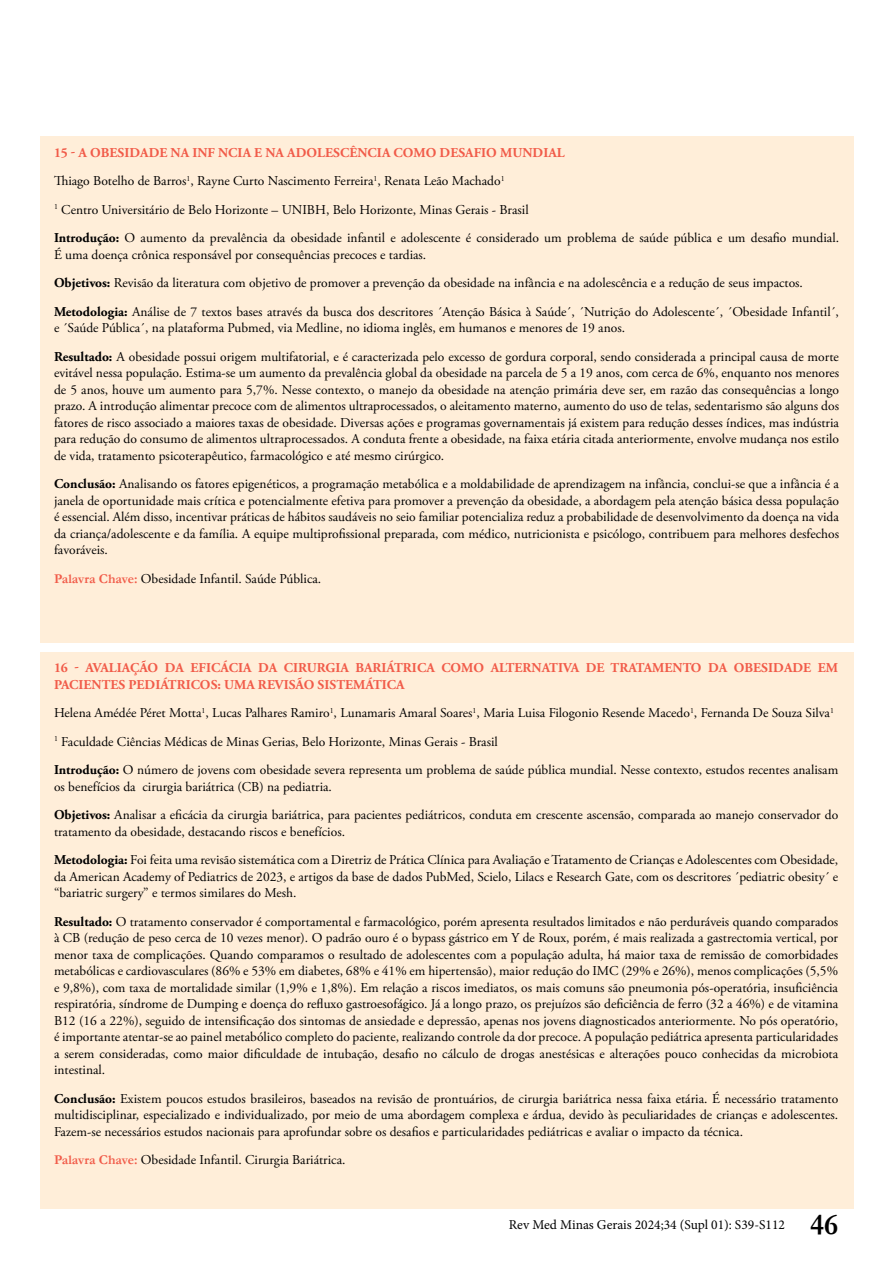
<style>
.page{position:relative;width:893px;height:1263px;background:#fff}
.page>*{position:absolute;margin:0;border:0;box-sizing:border-box;transform-origin:0 0}
.t1{font:700 30px "Garamond";color:#000}
.t2{font:13.5px/16.5px "Adobe Garamond Pro";color:#000}
.t3{font:700 13.5px/16.5px "Adobe Garamond Pro";letter-spacing:.005em;color:#f15b49}
.t4{font:13.5px "Minion Pro";color:#000}
.s1{font-weight:700;color:#f15b49}
.s2{font-weight:700}
.s3{font-family:"Garamond";font-weight:700;color:#f15b49}
</style>
<div class="page">
<div style="left:40px;top:652px;width:813px;height:557px;background:#ffeed9"></div>
<div style="left:40px;top:136px;width:813px;height:507px;background:#ffeed9"></div>
<p class="t2" style="left:54px;top:138px;width:786px;line-height:28.5px"><span class="s1">15 - A OBESIDADE NA INF NCIA E NA ADOLESCÊNCIA COMO DESAFIO MUNDIAL<br></span>Thiago Botelho de Barros<sup>1</sup>, Rayne Curto Nascimento Ferreira<sup>1</sup>, Renata Leão Machado<sup>1<br>1</sup> Centro Universitário de Belo Horizonte – UNIBH, Belo Horizonte, Minas Gerais - Brasil<br><span class="s2">Introdução:</span> O aumento da prevalência da obesidade infantil e adolescente é considerado um problema de saúde pública e um desafio mundial.</p>
<p class="t2" style="left:54px;top:240px;width:786px;line-height:28.5px">É uma doença crônica responsável por consequências precoces e tardias.<br><span class="s2">Objetivos:</span> Revisão da literatura com objetivo de promover a prevenção da obesidade na infância e na adolescência e a redução de seus impactos.<br><span class="s2">Metodologia:</span> Análise de 7 textos bases através da busca dos descritores ´Atenção Básica à Saúde´, ´Nutrição do Adolescente´, ´Obesidade Infantil´,</p>
<p class="t2" style="left:54px;top:314px;width:786px;line-height:28.5px">e ´Saúde Pública´, na plataforma Pubmed, via Medline, no idioma inglês, em humanos e menores de 19 anos.<br><span class="s2">Resultado:</span> A obesidade possui origem multifatorial, e é caracterizada pelo excesso de gordura corporal, sendo considerada a principal causa de morte</p>
<p class="t2" style="left:54px;top:365px;width:787px;text-align:justify">evitável nessa população. Estima-se um aumento da prevalência global da obesidade na parcela de 5 a 19 anos, com cerca de 6%, enquanto nos menores de 5 anos, houve um aumento para 5,7%. Nesse contexto, o manejo da obesidade na atenção primária deve ser, em razão das consequências a longo prazo. A introdução alimentar precoce com de alimentos ultraprocessados, o aleitamento materno, aumento do uso de telas, sedentarismo são alguns dos fatores de risco associado a maiores taxas de obesidade. Diversas ações e programas governamentais já existem para redução desses índices, mas indústria para redução do consumo de alimentos ultraprocessados. A conduta frente a obesidade, na faixa etária citada anteriormente, envolve mudança nos estilo de vida, tratamento psicoterapêutico, farmacológico e até mesmo cirúrgico.</p>
<p class="t2" style="left:54px;top:476px;width:786px;text-align:justify"><span class="s2">Conclusão:</span> Analisando os fatores epigenéticos, a programação metabólica e a moldabilidade de aprendizagem na infância, conclui-se que a infância é a janela de oportunidade mais crítica e potencialmente efetiva para promover a prevenção da obesidade, a abordagem pela atenção básica dessa população é essencial. Além disso, incentivar práticas de hábitos saudáveis no seio familiar potencializa reduz a probabilidade de desenvolvimento da doença na vida da criança/adolescente e da família. A equipe multiprofissional preparada, com médico, nutricionista e psicólogo, contribuem para melhores desfechos favoráveis.</p>
<p class="t2" style="left:54px;top:570px;width:269px"><span class="s3">Palavra Chave:</span> Obesidade Infantil. Saúde Pública.</p>
<p class="t3" style="left:54px;top:660px;width:786px">16 - AVALIAÇÃO DA EFICÁCIA DA CIRURGIA BARIÁTRICA COMO ALTERNATIVA DE TRATAMENTO DA OBESIDADE EM<br>PACIENTES PEDIÁTRICOS: UMA REVISÃO SISTEMÁTICA</p>
<p class="t2" style="left:54px;top:699px;width:786px;line-height:28.5px">Helena Amédée Péret Motta<sup>1</sup>, Lucas Palhares Ramiro<sup>1</sup>, Lunamaris Amaral Soares<sup>1</sup>, Maria Luisa Filogonio Resende Macedo<sup>1</sup>, Fernanda De Souza Silva<sup>1<br>1</sup> Faculdade Ciências Médicas de Minas Gerias, Belo Horizonte, Minas Gerais - Brasil<br><span class="s2">Introdução:</span> O número de jovens com obesidade severa representa um problema de saúde pública mundial. Nesse contexto, estudos recentes analisam</p>
<p class="t2" style="left:54px;top:773px;width:786px;line-height:28.5px">os benefícios da cirurgia bariátrica (CB) na pediatria.<br><span class="s2">Objetivos:</span> Analisar a eficácia da cirurgia bariátrica, para pacientes pediátricos, conduta em crescente ascensão, comparada ao manejo conservador do</p>
<p class="t2" style="left:54px;top:818px;width:786px;line-height:28.5px">tratamento da obesidade, destacando riscos e benefícios.<br><span class="s2">Metodologia:</span> Foi feita uma revisão sistemática com a Diretriz de Prática Clínica para Avaliação e Tratamento de Crianças e Adolescentes com Obesidade,</p>
<p class="t2" style="left:54px;top:869px;width:786px">da American Academy of Pediatrics de 2023, e artigos da base de dados PubMed, Scielo, Lilacs e Research Gate, com os descritores ´pediatric obesity´ e “bariatric surgery” e termos similares do Mesh.</p>
<p class="t2" style="left:54px;top:914px;width:786px;text-align:justify"><span class="s2">Resultado:</span> O tratamento conservador é comportamental e farmacológico, porém apresenta resultados limitados e não perduráveis quando comparados à CB (redução de peso cerca de 10 vezes menor). O padrão ouro é o bypass gástrico em Y de Roux, porém, é mais realizada a gastrectomia vertical, por menor taxa de complicações. Quando comparamos o resultado de adolescentes com a população adulta, há maior taxa de remissão de comorbidades metabólicas e cardiovasculares (86% e 53% em diabetes, 68% e 41% em hipertensão), maior redução do IMC (29% e 26%), menos complicações (5,5% e 9,8%), com taxa de mortalidade similar (1,9% e 1,8%). Em relação a riscos imediatos, os mais comuns são pneumonia pós-operatória, insuficiência respiratória, síndrome de Dumping e doença do refluxo gastroesofágico. Já a longo prazo, os prejuízos são deficiência de ferro (32 a 46%) e de vitamina B12 (16 a 22%), seguido de intensificação dos sintomas de ansiedade e depressão, apenas nos jovens diagnosticados anteriormente. No pós operatório, é importante atentar-se ao painel metabólico completo do paciente, realizando controle da dor precoce. A população pediátrica apresenta particularidades a serem consideradas, como maior dificuldade de intubação, desafio no cálculo de drogas anestésicas e alterações pouco conhecidas da microbiota intestinal.</p>
<p class="t2" style="left:54px;top:1091px;width:786px;text-align:justify"><span class="s2">Conclusão:</span> Existem poucos estudos brasileiros, baseados na revisão de prontuários, de cirurgia bariátrica nessa faixa etária. É necessário tratamento multidisciplinar, especializado e individualizado, por meio de uma abordagem complexa e árdua, devido às peculiaridades de crianças e adolescentes.<br>Fazem-se necessários estudos nacionais para aprofundar sobre os desafios e particularidades pediátricas e avaliar o impacto da técnica.</p>
<p class="t2" style="left:54px;top:1152px;width:293px"><span class="s3">Palavra Chave:</span> Obesidade Infantil. Cirurgia Bariátrica.</p>
<p class="t4" style="left:509px;top:1216px;width:278px">Rev Med Minas Gerais 2024;34 (Supl 01): S39-S112</p>
<h1 class="t1" style="left:810px;top:1204px;width:30px">46</h1>
</div>
